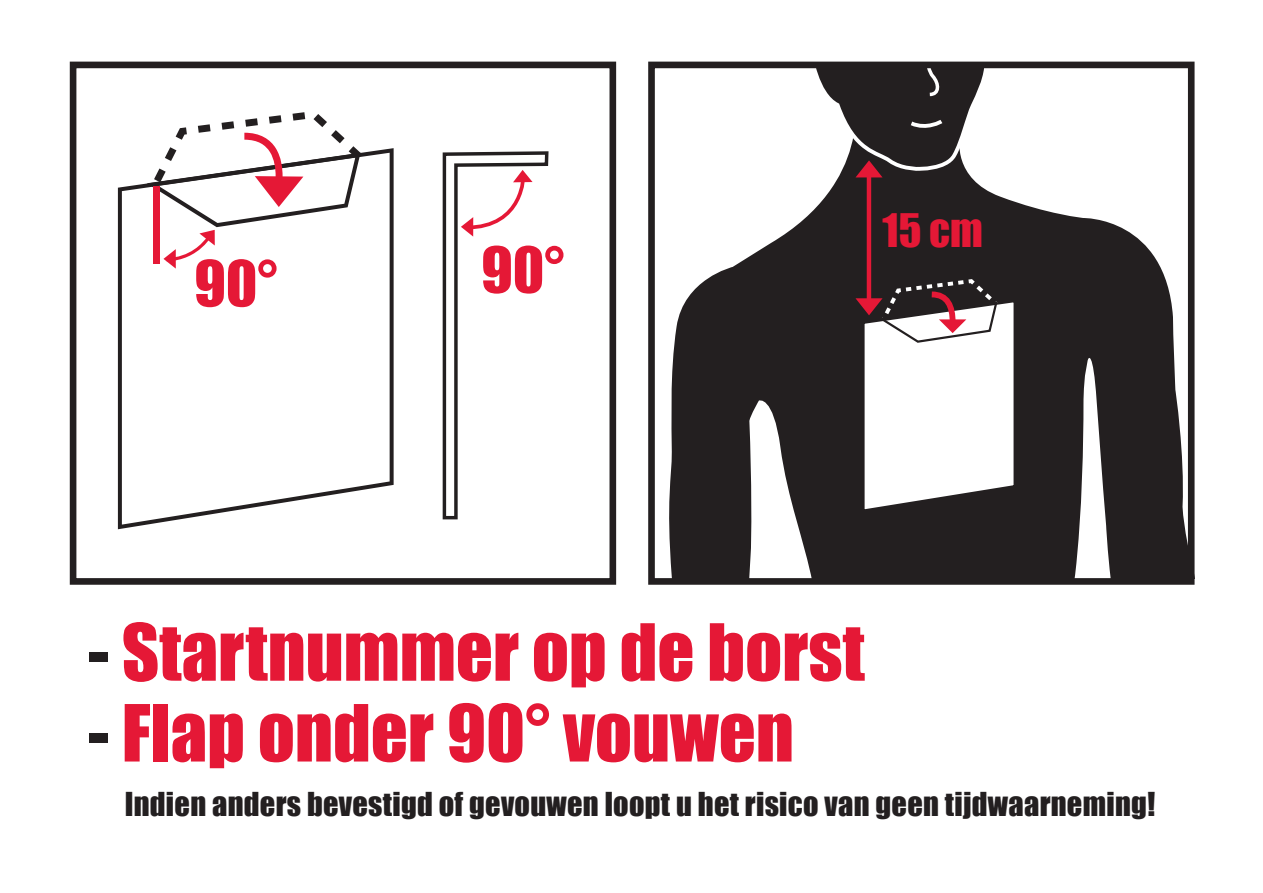
<style>
.page{position:relative;width:1263px;height:893px;background:#fff}
.page>*{position:absolute;margin:0;border:0;box-sizing:border-box;transform-origin:0 0}
.t1{font:72.75px "Impact";color:#e51836}
.t2{font:58.5px "Impact";color:#e51836}
.t3{font:42.45px "Impact";color:#e51836}
.t4{font:30.3px "Impact";letter-spacing:.01em;color:#231f20}
.s1{color:#231f20}
</style>
<div class="page">
<div style="left:70px;top:62px;width:546px;height:523px;border:7px solid #231f20"></div>
<svg style="left:118px;top:148px;width:276px;height:381px"></svg>
<svg style="left:147px;top:112px;width:221px;height:157px"></svg>
<svg style="left:442px;top:151px;width:107px;height:369px"></svg>
<svg style="left:669px;top:177px;width:517px;height:400px;fill:#231f20"></svg>
<hr style="left:867px;top:164px;width:4px;height:145px;background:#e51836">
<svg style="left:816px;top:70px;width:168px;height:107px"></svg>
<svg style="left:855px;top:277px;width:162px;height:236px"></svg>
<div style="left:648px;top:62px;width:546px;height:523px;border:7px solid #231f20"></div>
<h2 class="t2" style="left:194px;top:238px;width:85px">90°</h2>
<h2 class="t2" style="left:481px;top:224px;width:85px">90°</h2>
<h3 class="t3" style="left:883px;top:198px;width:102px">15 cm</h3>
<h1 class="t1" style="left:88px;top:596px;width:779px"><span class="s1">-</span> Startnummer op de borst</h1>
<h1 class="t1" style="left:88px;top:676px;width:708px"><span class="s1">-</span> Flap onder 90° vouwen</h1>
<p class="t4" style="left:125px;top:780px;width:1032px">Indien anders bevestigd of gevouwen loopt u het risico van geen tijdwaarneming!</p>
</div>
